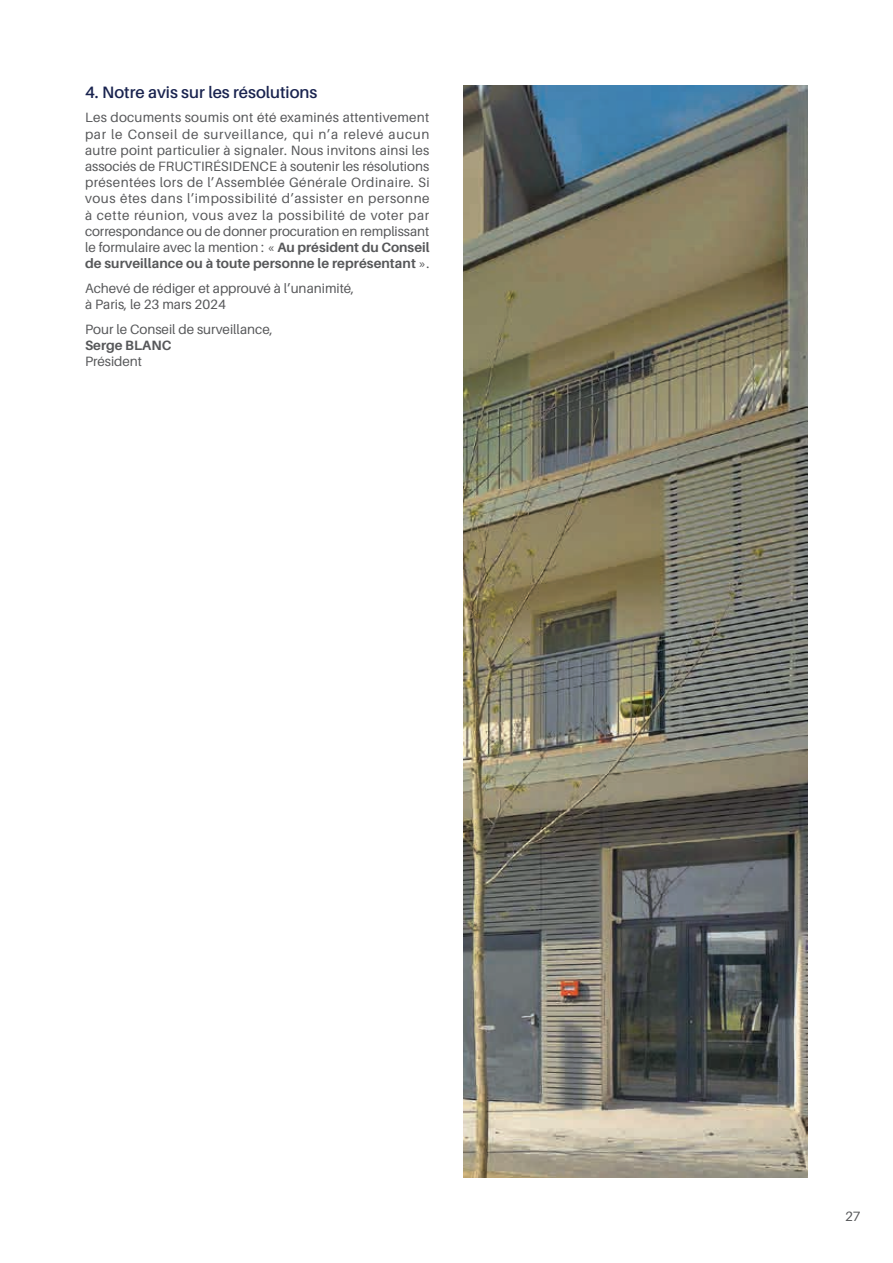
<style>
.page{position:relative;width:893px;height:1263px;background:#fff}
.page>*{position:absolute;margin:0;border:0;box-sizing:border-box;transform-origin:0 0}
.t1{font:600 16.5px "Aileron";color:#19234f}
.t2{font:13.5px/16.2px "Aileron";color:#57585a;text-align:justify}
.t3{font:700 13.5px "Aileron";color:#57585a}
.s1{font-weight:700}
</style>
<div class="page">
<img style="left:463px;top:85px;width:345px;height:1093px">
<p class="t1" style="left:85px;top:83px;width:234px">4. Notre avis sur les résolutions</p>
<p class="t2" style="left:85px;top:110px;width:346px">Les documents soumis ont été examinés attentivement par le Conseil de surveillance, qui n’a relevé aucun autre point particulier à signaler. Nous invitons ainsi les associés de FRUCTIRÉSIDENCE à soutenir les résolutions présentées lors de l’Assemblée Générale Ordinaire. Si vous êtes dans l’impossibilité d’assister en personne à cette réunion, vous avez la possibilité de voter par correspondance ou de donner procuration en remplissant le formulaire avec la mention : « <span class="s1">Au président du Conseil de surveillance ou à toute personne le représentant</span> ».</p>
<p class="t2" style="left:85px;top:280px;width:271px">Achevé de rédiger et approuvé à l’unanimité, à Paris, le 23 mars 2024</p>
<p class="t2" style="left:85px;top:321px;width:189px">Pour le Conseil de surveillance,</p>
<p class="t3" style="left:85px;top:338px;width:88px">Serge BLANC</p>
<p class="t2" style="left:85px;top:354px;width:59px">Président</p>
<p class="t2" style="left:845px;top:1208px;width:17px">27</p>
</div>
